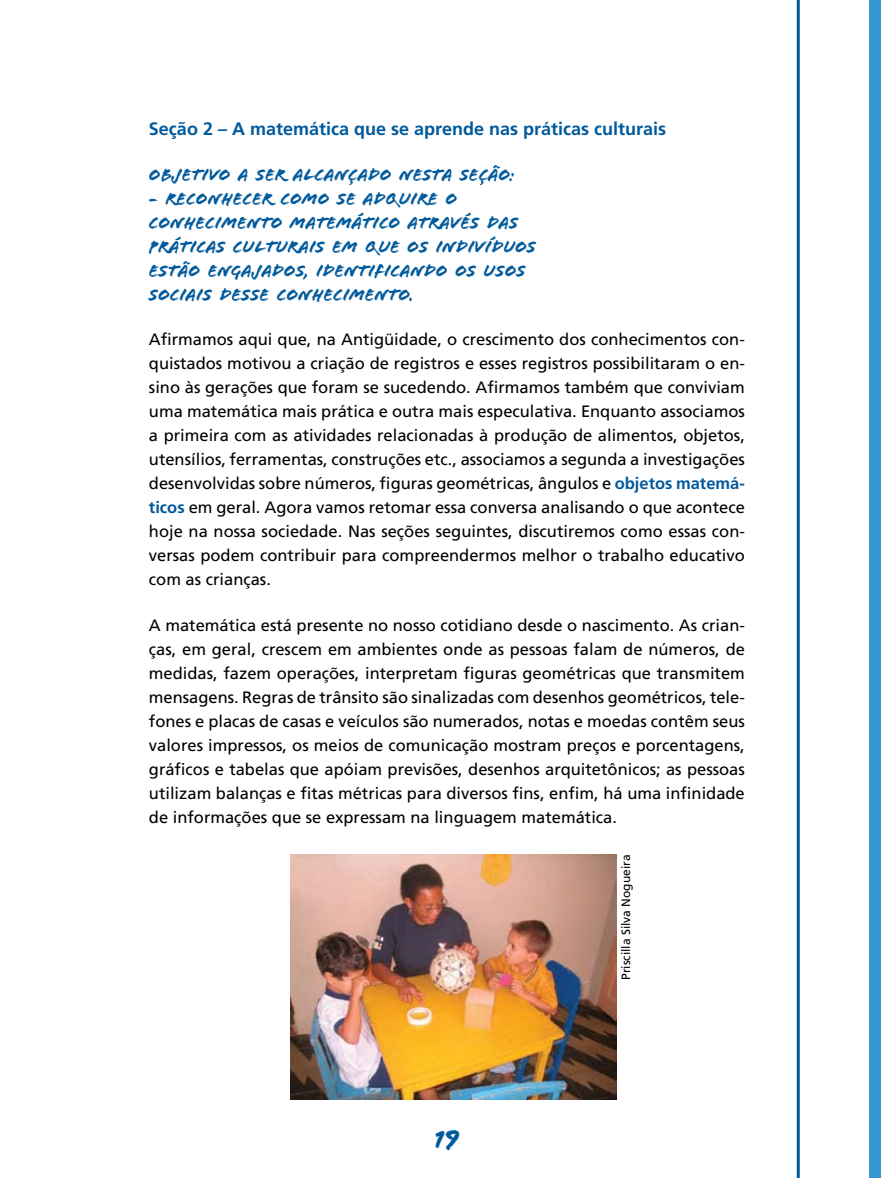
<style>
.page{position:relative;width:881px;height:1178px;background:#fff}
.page>*{position:absolute;margin:0;border:0;box-sizing:border-box;transform-origin:0 0}
.t1{font:27px "Flood";color:#005a9c}
.t2{font:18px "Flood";color:#005a9c}
.t3{font:700 18px "Frutiger";color:#005a9c}
.t4{font:16.5px/24px "Frutiger";color:#000;text-align:justify}
.t5{font:12px "Frutiger";color:#000}
.s1{font-weight:700;color:#005a9c}
</style>
<div class="page">
<hr style="left:796px;top:0;width:3px;height:1178px;background:#005a9c">
<div style="left:868px;top:0;width:12px;height:1178px;background:#3797d3"></div>
<img style="left:290px;top:855px;width:326px;height:244px">
<p class="t3" style="left:149px;top:118px;width:518px">Seção 2 – A matemática que se aprende nas práticas culturais</p>
<p class="t2" style="left:149px;top:164px;width:44px">OBJETIVO</p>
<p class="t2" style="left:238px;top:164px;width:30px">A SER</p>
<p class="t2" style="left:293px;top:164px;width:12px">ALCANÇADO</p>
<p class="t2" style="left:399px;top:164px;width:12px">NESTA</p>
<p class="t2" style="left:459px;top:164px;width:12px">SEÇÃO</p>
<p class="t2" style="left:510px;top:164px;width:6px">:</p>
<p class="t2" style="left:149px;top:188px;width:41px">- RECON</p>
<p class="t2" style="left:221px;top:188px;width:24px">HECER</p>
<p class="t2" style="left:280px;top:188px;width:14px">COMO</p>
<p class="t2" style="left:337px;top:188px;width:73px">SE ADQUIRE</p>
<p class="t2" style="left:445px;top:188px;width:12px">O</p>
<p class="t2" style="left:460px;top:212px;width:38px">ÉS DAS</p>
<p class="t2" style="left:184px;top:212px;width:24px">HECIMENTO</p>
<p class="t2" style="left:290px;top:212px;width:13px">MATEMÁTICO</p>
<p class="t2" style="left:407px;top:212px;width:13px">ATRAV</p>
<p class="t2" style="left:149px;top:212px;width:14px">CON</p>
<p class="t2" style="left:149px;top:236px;width:11px">PRÁTICAS</p>
<p class="t2" style="left:233px;top:236px;width:12px">CULTURAIS</p>
<p class="t2" style="left:332px;top:236px;width:115px">EM QUEOSINDIVÍDUOS</p>
<p class="t2" style="left:149px;top:260px;width:12px">ESTÃO</p>
<p class="t2" style="left:207px;top:260px;width:12px">ENGA</p>
<p class="t2" style="left:252px;top:260px;width:22px">JADOS</p>
<p class="t2" style="left:305px;top:260px;width:23px">, IDENTIFICANDO</p>
<p class="t2" style="left:455px;top:260px;width:40px">OS USOS</p>
<p class="t2" style="left:149px;top:284px;width:11px">SOCIAIS</p>
<p class="t2" style="left:219px;top:284px;width:12px">DESSE</p>
<p class="t2" style="left:276px;top:284px;width:14px">CON</p>
<p class="t2" style="left:311px;top:284px;width:24px">HECIMENTO</p>
<p class="t2" style="left:410px;top:284px;width:5px">.</p>
<p class="t4" style="left:149px;top:327px;width:597px">Afirmamos aqui que, na Antigüidade, o crescimento dos conhecimentos con&shy;quistados motivou a criação de registros e esses registros possibilitaram o en&shy;sino às gerações que foram se sucedendo. Afirmamos também que conviviam uma matemática mais prática e outra mais especulativa. Enquanto associamos a primeira com as atividades relacionadas à produção de alimentos, objetos, utensílios, ferramentas, construções etc., associamos a segunda a investigações desenvolvidas sobre números, figuras geométricas, ângulos e <span class="s1">objetos matemá&shy;ticos</span> em geral. Agora vamos retomar essa conversa analisando o que acontece hoje na nossa sociedade. Nas seções seguintes, discutiremos como essas con&shy;versas podem contribuir para compreendermos melhor o trabalho educativo com as crianças.</p>
<p class="t4" style="left:149px;top:613px;width:597px">A matemática está presente no nosso cotidiano desde o nascimento. As crian&shy;ças, em geral, crescem em ambientes onde as pessoas falam de números, de medidas, fazem operações, interpretam figuras geométricas que transmitem mensagens. Regras de trânsito são sinalizadas com desenhos geométricos, tele&shy;fones e placas de casas e veículos são numerados, notas e moedas contêm seus valores impressos, os meios de comunicação mostram preços e porcentagens, gráficos e tabelas que apóiam previsões, desenhos arquitetônicos; as pessoas utilizam balanças e fitas métricas para diversos fins, enfim, há uma infinidade de informações que se expressam na linguagem matemática.</p>
<p class="t5" style="left:618px;top:980px;width:127px;rotate:-90deg">Priscilla Silva Nogueira</p>
<h1 class="t1" style="left:434px;top:1123px;width:27px">19</h1>
</div>
